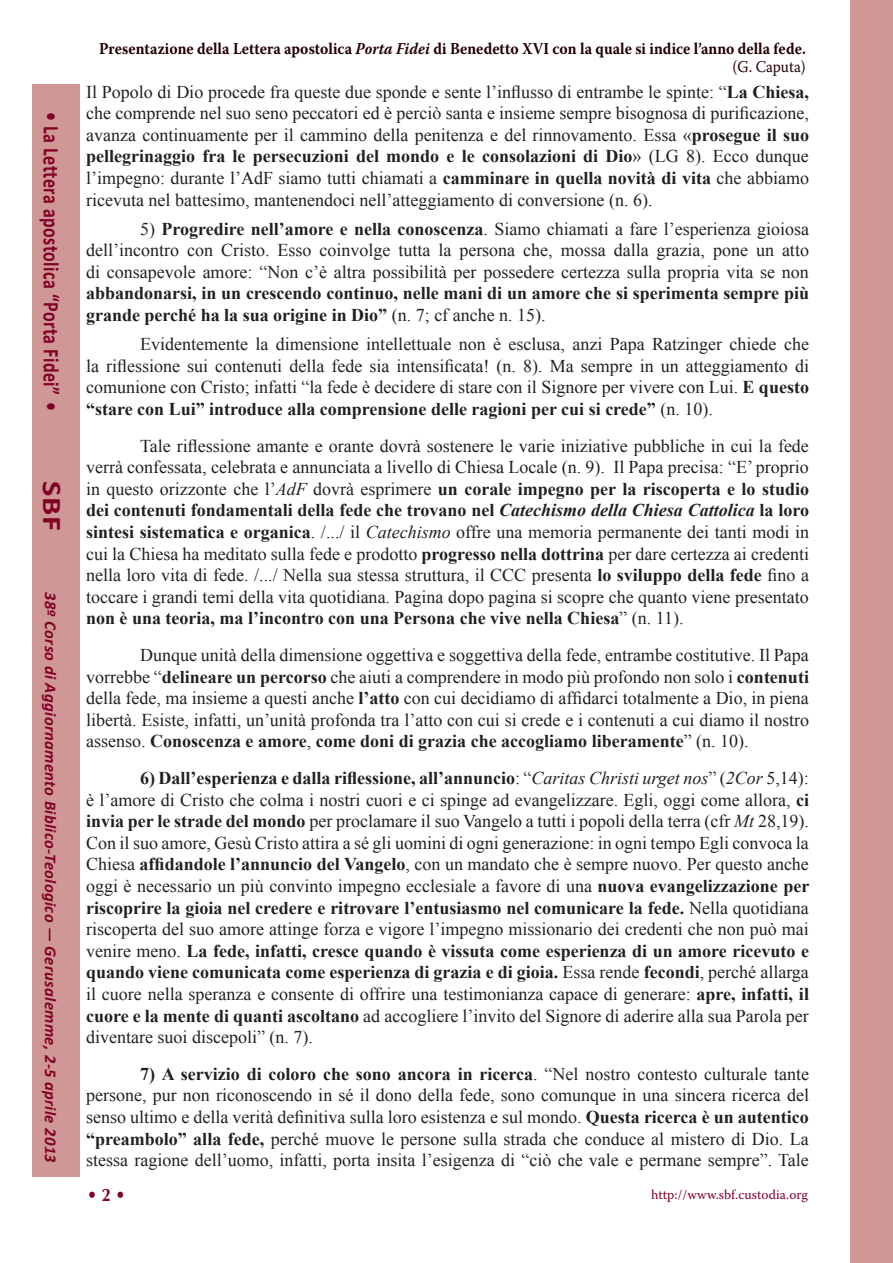
<style>
.page{position:relative;width:893px;height:1263px;background:#fff}
.page>*{position:absolute;margin:0;border:0;box-sizing:border-box;transform-origin:0 0}
.t1{font:700 27px "Calibri";color:#820126;scale:1.2 1}
.t2{font:700 22.5px "Calibri";letter-spacing:.025em;color:#820126;scale:.8 1}
.t3{font:700 18.15px "Optima";color:#820126;scale:.91 1}
.t4{font:18px/21.6px "Times New Roman";color:#231f20;text-align:justify}
.t5{font:700 18px/21.6px "Times New Roman";color:#231f20}
.t6{font:700 16.5px/18px "Warnock Pro";color:#230000;text-align:right;scale:.91 1}
.t7{font:italic 700 16.5px "Calibri";letter-spacing:.025em;color:#820126}
.t8{font:13.5px "Warnock Pro";color:#820126}
.s1{font-style:italic}
.s2{font-weight:400}
.s3{font-weight:700}
.s4{font-weight:700;font-style:italic}
</style>
<div class="page">
<div style="left:850px;top:0;width:43px;height:1263px;background:#cf9796"></div>
<div style="left:47px;top:84px;width:33px;height:1093px;background:#cf9796"></div>
<div style="left:32px;top:424px;width:26px;height:163px;background:#cf9796"></div>
<div style="left:32px;top:577px;width:26px;height:600px;background:#cf9796"></div>
<div style="left:32px;top:84px;width:32px;height:348px;background:#cf9796"></div>
<p class="t2" style="left:65px;top:112px;width:375px;rotate:90deg">• La Lettera apostolica “Porta Fidei” •</p>
<h1 class="t1" style="left:69px;top:481px;width:43px;rotate:90deg">SBF</h1>
<p class="t7" style="left:61px;top:592px;width:572px;rotate:90deg">38º Corso di Aggiornamento Biblico-Teologico — Gerusalemme, 2-5 aprile 2013</p>
<p class="t6" style="left:99px;top:39px;width:778px">Presentazione della Lettera apostolica <span class="s1">Porta Fidei</span> di Benedetto XVI con la quale si indice l’anno della fede. <span class="s2">(G. Caputa)</span></p>
<p class="t4" style="left:86px;top:80px;width:724px">Il Popolo di Dio procede fra queste due sponde e sente l’influsso di entrambe le spinte: “<span class="s3">La Chiesa, </span>che comprende nel suo seno peccatori ed è perciò santa e insieme sempre bisognosa di purificazione, avanza continuamente per il cammino della penitenza e del rinnovamento. Essa «<span class="s3">prosegue il suo pellegrinaggio fra le persecuzioni del mondo e le consolazioni di Dio</span>» (LG 8). Ecco dunque l’impegno: durante l’AdF siamo tutti chiamati a <span class="s3">camminare in quella novità di vita</span> che abbiamo ricevuta nel battesimo, mantenendoci nell’atteggiamento di conversione (n. 6).</p>
<p class="t4" style="left:86px;top:218px;width:724px;text-indent:54px">5) <span class="s3">Progredire nell’amore e nella conoscenza</span>. Siamo chiamati a fare l’esperienza gioiosa dell’incontro con Cristo. Esso coinvolge tutta la persona che, mossa dalla grazia, pone un atto di consapevole amore: “Non c’è altra possibilità per possedere certezza sulla propria vita se non</p>
<p class="t5" style="left:86px;top:282px;width:724px">abbandonarsi, in un crescendo continuo, nelle mani di un amore che si sperimenta sempre più grande perché ha la sua origine in Dio” <span class="s2">(n. 7; cf anche n. 15).</span></p>
<p class="t4" style="left:86px;top:333px;width:724px;text-indent:54px">Evidentemente la dimensione intellettuale non è esclusa, anzi Papa Ratzinger chiede che la riflessione sui contenuti della fede sia intensificata! (n. 8). Ma sempre in un atteggiamento di comunione con Cristo; infatti “la fede è decidere di stare con il Signore per vivere con Lui. <span class="s3">E questo “stare con Lui” introduce alla comprensione delle ragioni per cui si crede”</span> (n. 10).</p>
<p class="t4" style="left:86px;top:434px;width:724px;text-indent:54px">Tale riflessione amante e orante dovrà sostenere le varie iniziative pubbliche in cui la fede verrà confessata, celebrata e annunciata a livello di Chiesa Locale (n. 9). Il Papa precisa: “E’ proprio in questo orizzonte che l’<span class="s1">AdF</span> dovrà esprimere <span class="s3">un corale impegno per la riscoperta e lo studio dei contenuti fondamentali della fede che trovano nel</span> <span class="s4">Catechismo della Chiesa Cattolica</span> <span class="s3">la loro sintesi sistematica e organica</span>. /.../ il <span class="s1">Catechismo</span> offre una memoria permanente dei tanti modi in cui la Chiesa ha meditato sulla fede e prodotto <span class="s3">progresso nella dottrina</span> per dare certezza ai credenti nella loro vita di fede. /.../ Nella sua stessa struttura, il CCC presenta <span class="s3">lo sviluppo della fede</span> fino a toccare i grandi temi della vita quotidiana. Pagina dopo pagina si scopre che quanto viene presentato <span class="s3">non è una teoria, ma l’incontro con una Persona che vive nella Chiesa</span>” (n. 11).</p>
<p class="t4" style="left:86px;top:644px;width:724px;text-indent:54px">Dunque unità della dimensione oggettiva e soggettiva della fede, entrambe costitutive. Il Papa vorrebbe “<span class="s3">delineare un percorso</span> che aiuti a comprendere in modo più profondo non solo i <span class="s3">contenuti </span>della fede, ma insieme a questi anche <span class="s3">l’atto</span> con cui decidiamo di affidarci totalmente a Dio, in piena libertà. Esiste, infatti, un’unità profonda tra l’atto con cui si crede e i contenuti a cui diamo il nostro assenso. <span class="s3">Conoscenza e amore</span>, <span class="s3">come doni di grazia che accogliamo liberamente</span>” (n. 10).</p>
<p class="t4" style="left:86px;top:767px;width:725px;text-indent:54px"><span class="s3">6) Dall’esperienza e dalla riflessione, all’annuncio</span>: “<span class="s1">Caritas Christi urget nos</span>” (<span class="s1">2Cor</span> 5,14): è l’amore di Cristo che colma i nostri cuori e ci spinge ad evangelizzare. Egli, oggi come allora, <span class="s3">ci invia per le strade del mondo</span> per proclamare il suo Vangelo a tutti i popoli della terra (cfr <span class="s1">Mt</span> 28,19).<br>Con il suo amore, Gesù Cristo attira a sé gli uomini di ogni generazione: in ogni tempo Egli convoca la Chiesa <span class="s3">affidandole l’annuncio del Vangelo</span>, con un mandato che è sempre nuovo. Per questo anche oggi è necessario un più convinto impegno ecclesiale a favore di una <span class="s3">nuova evangelizzazione per riscoprire la gioia nel credere e ritrovare l’entusiasmo nel comunicare la fede.</span> Nella quotidiana riscoperta del suo amore attinge forza e vigore l’impegno missionario dei credenti che non può mai venire meno. <span class="s3">La fede, infatti, cresce quando è vissuta come esperienza di un amore ricevuto e quando viene comunicata come esperienza di grazia e di gioia.</span> Essa rende <span class="s3">fecondi</span>, perché allarga il cuore nella speranza e consente di offrire una testimonianza capace di generare: <span class="s3">apre, infatti, il cuore e la mente di quanti ascoltano</span> ad accogliere l’invito del Signore di aderire alla sua Parola per diventare suoi discepoli” (n. 7).</p>
<p class="t4" style="left:86px;top:1063px;width:724px;text-indent:54px"><span class="s3">7) A servizio di coloro che sono ancora in ricerca</span>. “Nel nostro contesto culturale tante persone, pur non riconoscendo in sé il dono della fede, sono comunque in una sincera ricerca del senso ultimo e della verità definitiva sulla loro esistenza e sul mondo. <span class="s3">Questa ricerca è un autentico “preambolo” alla fede,</span> perché muove le persone sulla strada che conduce al mistero di Dio. La stessa ragione dell’uomo, infatti, porta insita l’esigenza di “ciò che vale e permane sempre”. Tale</p>
<p class="t3" style="left:87px;top:1184px;width:44px">• 2 •</p>
<p class="t8" style="left:651px;top:1186px;width:158px">http://www.sbf.custodia.org</p>
</div>
